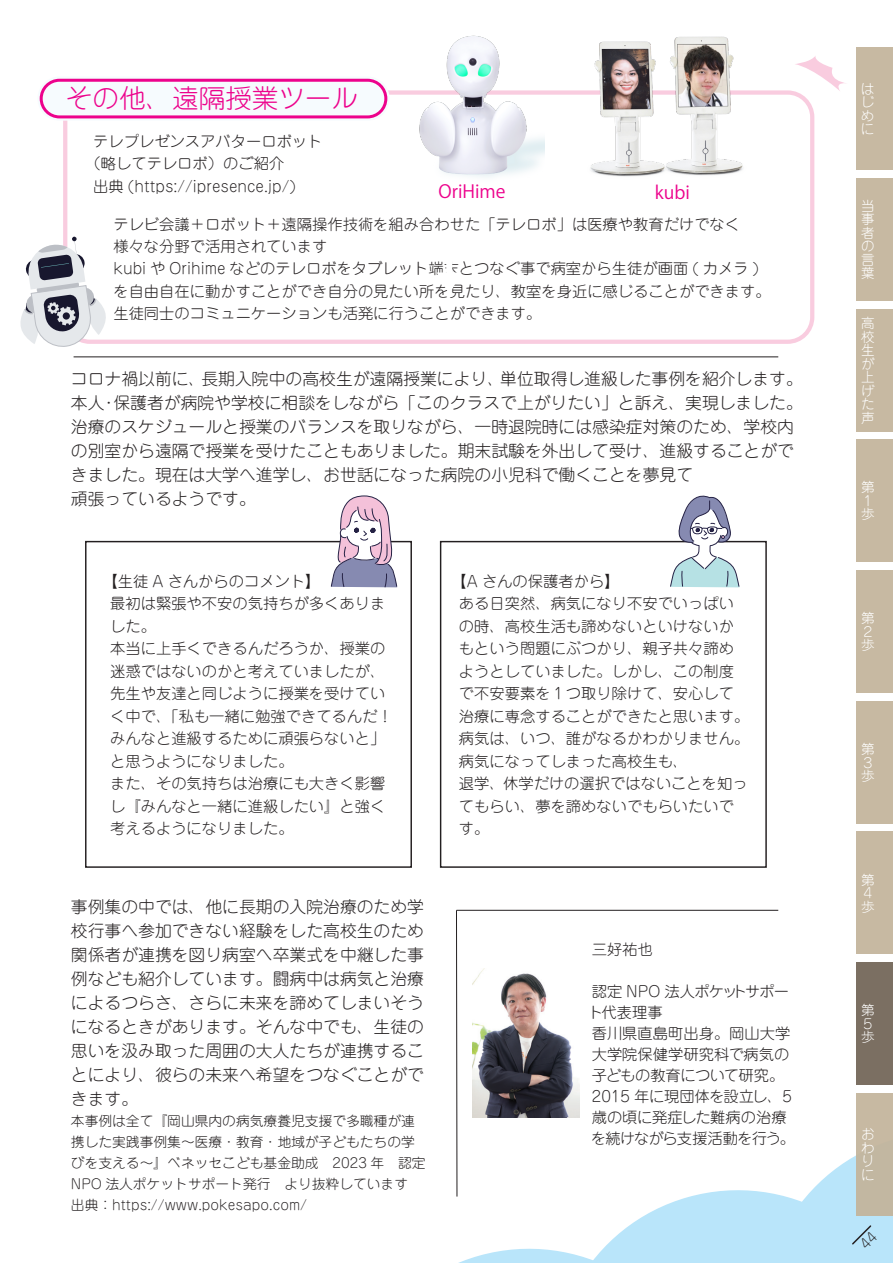
<style>
.page{position:relative;width:893px;height:1263px;background:#fff}
.page>*{position:absolute;margin:0;border:0;box-sizing:border-box;transform-origin:0 0}
.t1{font:300 26.1px "Jun 101 Pro";color:#ed028c}
.t2{font:18px "Koz Go Pr 6 N";color:#ed028c}
.t3{font:300 16.5px/24px "Jun 101 Pro";color:#231f20}
.t4{font:300 15px/22.5px "Jun 101 Pro";color:#231f20}
.t5{font:300 13.5px/21px "Jun 101 Pro";color:#231f20}
.t6{font:300 13.5px/13.5px "Jun 101 Pro";color:#fff}
</style>
<div class="page">
<svg style="left:795px;top:56px;width:51px;height:35px"></svg>
<div style="left:63px;top:90px;width:751px;height:254px;background:#f9ccdf;border-radius:27px"></div>
<div style="left:67px;top:95px;width:743px;height:245px;background:#fff;border-radius:23px"></div>
<svg style="left:37px;top:77px;width:353px;height:44px;fill:#f6fbfe"></svg>
<div style="left:41px;top:80px;width:345px;height:37px;background:#f6fbfe;border-radius:18px"></div>
<div style="left:40px;top:79px;width:347px;height:39px;border:3px solid #ed028c;border-radius:18px"></div>
<hr style="left:74px;top:356px;width:704px;height:1px;background:#231f20">
<div style="left:85px;top:541px;width:327px;height:327px;border:1px solid #231f20"></div>
<div style="left:440px;top:541px;width:327px;height:327px;border:1px solid #231f20"></div>
<svg style="left:20px;top:237px;width:89px;height:110px"></svg>
<img style="left:401px;top:35px;width:143px;height:142px">
<img style="left:676px;top:36px;width:100px;height:140px">
<img style="left:556px;top:38px;width:142px;height:139px">
<div style="left:856px;top:48px;width:37px;height:122px;background:#c7b9a2"></div>
<div style="left:856px;top:178px;width:37px;height:122px;background:#c7b9a2"></div>
<div style="left:856px;top:309px;width:37px;height:122px;background:#c7b9a2"></div>
<div style="left:856px;top:440px;width:37px;height:122px;background:#c7b9a2"></div>
<div style="left:856px;top:570px;width:37px;height:122px;background:#c7b9a2"></div>
<div style="left:856px;top:701px;width:37px;height:122px;background:#c7b9a2"></div>
<div style="left:856px;top:832px;width:37px;height:122px;background:#c7b9a2"></div>
<svg style="left:330px;top:495px;width:68px;height:93px"></svg>
<svg style="left:670px;top:495px;width:70px;height:92px"></svg>
<svg style="left:456px;top:909px;width:437px;height:354px"></svg>
<h1 class="t1" style="left:66px;top:78px;width:294px">その他、遠隔授業ツール</h1>
<p class="t4" style="left:93px;top:128px;width:231px">テレプレゼンスアバターロボット</p>
<p class="t4" style="left:86px;top:151px;width:200px">（略してテレロボ）のご紹介</p>
<p class="t4" style="left:93px;top:173px;width:204px">出典 (https://ipresence.jp/)</p>
<p class="t4" style="left:113px;top:211px;width:659px">テレビ会議＋ロボット＋遠隔操作技術を組み合わせた「テレロボ」は医療や教育だけでなく<br>様々な分野で活用されています<br>kubi や Orihime などのテレロボをタブレット端末とつなぐ事で病室から生徒が画面 ( カメラ )を自由自在に動かすことができ自分の見たい所を見たり、教室を身近に感じることができます。生徒同士のコミュニケーションも活発に行うことができます。</p>
<p class="t2" style="left:439px;top:182px;width:68px">OriHime</p>
<p class="t2" style="left:655px;top:182px;width:37px">kubi</p>
<p class="t3" style="left:71px;top:365px;width:733px">コロナ禍以前に、長期入院中の高校生が遠隔授業により、単位取得し進級した事例を紹介します。本人・保護者が病院や学校に相談をしながら「このクラスで上がりたい」と訴え、実現しました。治療のスケジュールと授業のバランスを取りながら、一時退院時には感染症対策のため、学校内の別室から遠隔で授業を受けたこともありました。期末試験を外出して受け、進級することができました。現在は大学へ進学し、お世話になった病院の小児科で働くことを夢見て<br>頑張っているようです。</p>
<p class="t4" style="left:110px;top:568px;width:284px;text-indent:-8px">【生徒 A さんからのコメント】<br>最初は緊張や不安の気持ちが多くありました。<br>本当に上手くできるんだろうか、授業の迷惑ではないのかと考えていましたが、先生や友達と同じように授業を受けていく中で、「私も一緒に勉強できてるんだ！みんなと進級するために頑張らないと」と思うようになりました。<br>また、その気持ちは治療にも大きく影響し『みんなと一緒に進級したい』と強く考えるようになりました。</p>
<p class="t4" style="left:459px;top:568px;width:292px;text-indent:-8px">【A さんの保護者から】<br>ある日突然、病気になり不安でいっぱいの時、高校生活も諦めないといけないかもという問題にぶつかり、親子共々諦めようとしていました。しかし、この制度で不安要素を１つ取り除けて、安心して治療に専念することができたと思います。病気は、いつ、誰がなるかわかりません。病気になってしまった高校生も、<br>退学、休学だけの選択ではないことを知ってもらい、夢を諦めないでもらいたいです。</p>
<p class="t3" style="left:71px;top:893px;width:355px;text-align:justify">事例集の中では、他に長期の入院治療のため学校行事へ参加できない経験をした高校生のため関係者が連携を図り病室へ卒業式を中継した事例なども紹介しています。闘病中は病気と治療によるつらさ、さらに未来を諦めてしまいそうになるときがあります。そんな中でも、生徒の思いを汲み取った周囲の大人たちが連携することにより、彼らの未来へ希望をつなぐことができます。</p>
<p class="t5" style="left:71px;top:1109px;width:356px">本事例は全て『岡山県内の病気療養児支援で多職種が連携した実践事例集～医療・教育・地域が子どもたちの学びを支える～』ベネッセこども基金助成　2023 年　認定<br>NPO 法人ポケットサポート発行　より抜粋しています<br>出典：https://www.pokesapo.com/</p>
<p class="t4" style="left:592px;top:936px;width:63px">三好祐也</p>
<p class="t4" style="left:588px;top:979px;width:209px;line-height:21px">認定 NPO 法人ポケットサポート代表理事<br>香川県直島町出身。岡山大学大学院保健学研究科で病気の子どもの教育について研究。<br>2015 年に現団体を設立し、5歳の頃に発症した難病の治療を続けながら支援活動を行う。</p>
<p class="t6" style="left:861px;top:80px;width:14px;text-align:justify">はじめに</p>
<p class="t6" style="left:861px;top:197px;width:14px;text-align:justify">当事者の言葉</p>
<p class="t6" style="left:861px;top:315px;width:15px;text-align:justify">高校生が上げた声</p>
<p class="t6" style="left:861px;top:479px;width:14px">第<br>１歩</p>
<p class="t6" style="left:861px;top:610px;width:14px">第<br>２歩</p>
<p class="t6" style="left:861px;top:740px;width:14px">第<br>３歩</p>
<p class="t6" style="left:861px;top:871px;width:14px">第<br>４歩</p>
<p class="t6" style="left:861px;top:1002px;width:14px">第<br>５歩</p>
<p class="t6" style="left:861px;top:1126px;width:14px">おわりに</p>
</div>
